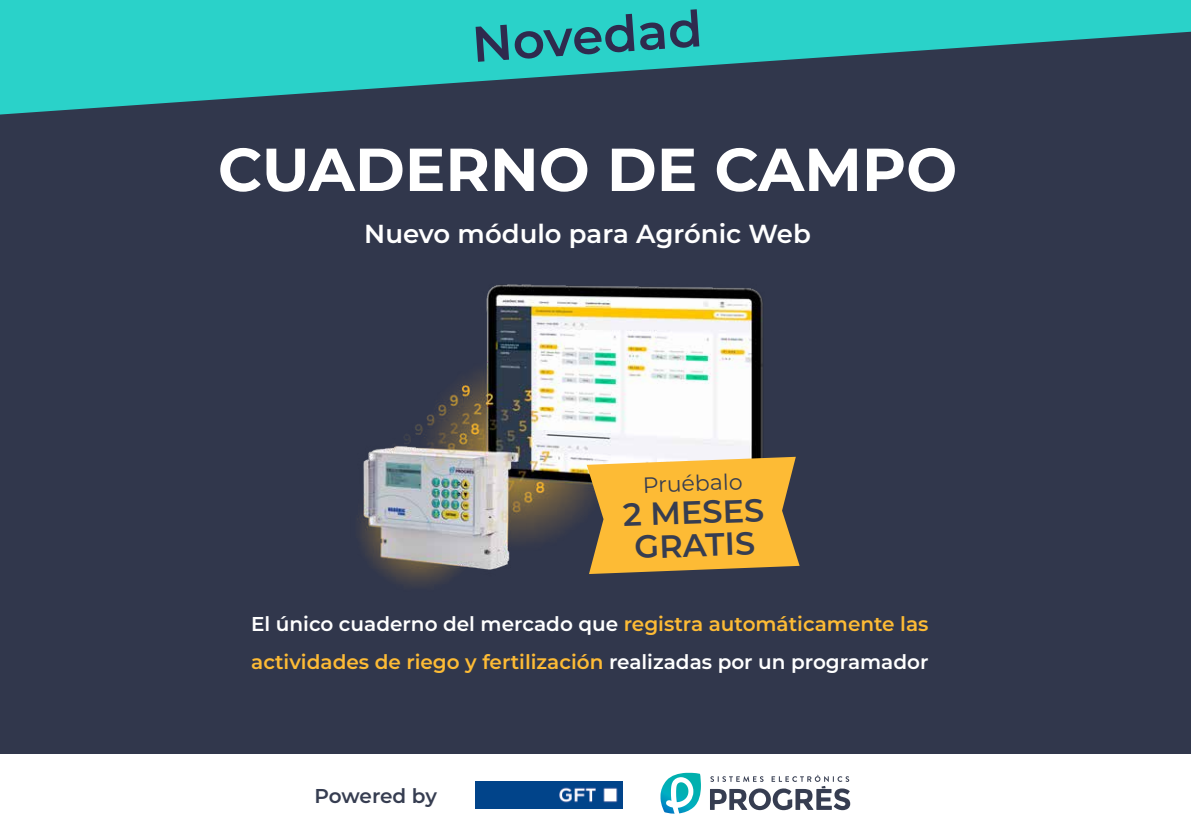
<style>
.page{position:relative;width:1191px;height:840px;background:#fff}
.page>*{position:absolute;margin:0;border:0;box-sizing:border-box;transform-origin:0 0}
.t1{font:700 60.4px "Montserrat";color:#fff}
.t2{font:600 50px "Montserrat";color:#2f2b4e}
.t3{font:600 32px/32.8px "Montserrat";color:#363d51;text-align:center}
.t4{font:600 26px "Montserrat";color:#fff}
.t5{font:22px "Montserrat";color:#363d51}
.t6{font:600 20px/38px "Montserrat";color:#fdbb35}
.t7{font:600 20px "Montserrat";letter-spacing:-.01em;color:#363d51}
.s1{color:#fff}
</style>
<div class="page">
<div style="left:0;top:0;width:1191px;height:839px;background:#31374c"></div>
<svg style="left:0;top:0;width:1191px;height:114px;fill:#2ad2c9"></svg>
<div style="left:0;top:754px;width:1191px;height:85px;background:#fff"></div>
<svg style="left:710px;top:774px;width:140px;height:35px"></svg>
<svg style="left:660px;top:772px;width:41px;height:41px"></svg>
<img style="left:475px;top:781px;width:147px;height:26px">
<img style="left:357px;top:284px;width:406px;height:301px">
<svg style="left:587px;top:456px;width:212px;height:117px;background:#e7af3e"></svg>
<h2 class="t2" style="left:469px;top:9px;width:232px;rotate:-4deg">Novedad</h2>
<h1 class="t1" style="left:218px;top:126px;width:741px">CUADERNO DE CAMPO</h1>
<h3 class="t4" style="left:364px;top:215px;width:448px">Nuevo módulo para Agrónic Web</h3>
<p class="t5" style="left:642px;top:469px;width:101px;rotate:-2deg">Pruébalo</p>
<h3 class="t3" style="left:622px;top:496px;width:143px;rotate:-2deg">2 MESES<br>GRATIS</h3>
<p class="t6" style="left:251px;top:603px;width:679px"><span class="s1">El único cuaderno del mercado que</span> registra automáticamente las actividades de riego y fertilización <span class="s1">realizadas por un programador</span></p>
<p class="t7" style="left:314px;top:781px;width:124px">Powered by</p>
</div>
